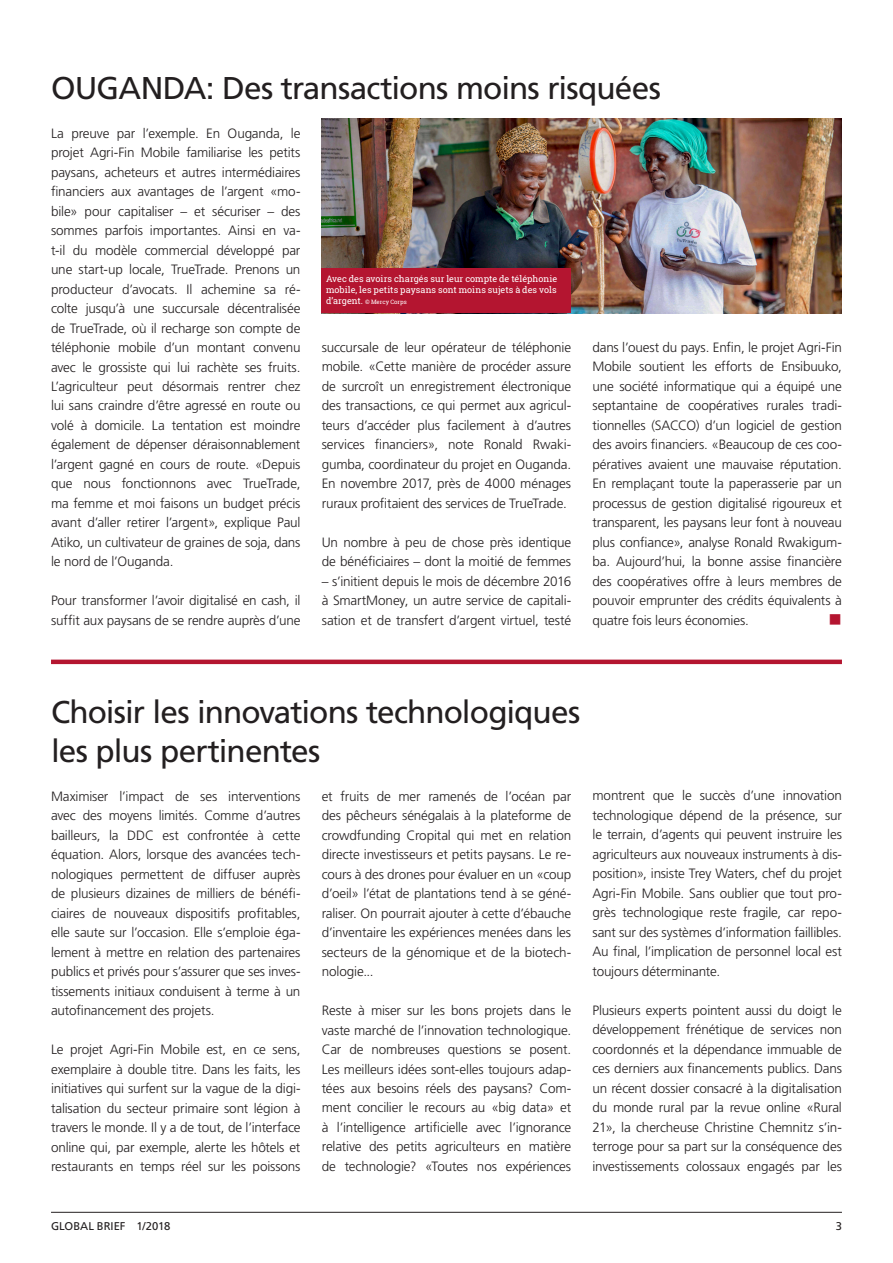
<style>
.page{position:relative;width:893px;height:1263px;background:#fff}
.page>*{position:absolute;margin:0;border:0;box-sizing:border-box;transform-origin:0 0}
.t1{font:31.5px/39px "Frutiger LT Pro";letter-spacing:-.03em;color:#231f20}
.t2{font:18px "Wingdings";color:#b41530}
.t3{font:300 13.5px/19.5px "Frutiger LT Pro";letter-spacing:-.01em;color:#231f20;text-align:justify}
.t4{font:11.25px "Frutiger LT Pro";color:#231f20}
.t5{font:9px/11.2px "Roboto Slab";color:#fff}
.t6{font:6px "Roboto Slab";color:#fff}
.s1{font-size:9px}
</style>
<div class="page">
<hr style="left:51px;top:1212px;width:791px;height:1px;background:#231f20">
<hr style="left:51px;top:660px;width:791px;height:4px;background:#b41530">
<img style="left:322px;top:118px;width:520px;height:195px">
<div style="left:322px;top:269px;width:249px;height:44px;background:#b41530"></div>
<h1 class="t1" style="left:51px;top:68px;width:611px">OUGANDA: Des transactions moins risquées</h1>
<p class="t3" style="left:51px;top:123px;width:251px">La preuve par l’exemple. En Ouganda, le projet Agri-Fin Mobile familiarise les petits paysans, acheteurs et autres intermédiaires financiers aux avantages de l’argent «mo&shy;bile» pour capitaliser – et sécuriser – des sommes parfois importantes. Ainsi en va&shy;t-il du modèle commercial développé par une start-up locale, TrueTrade. Prenons un producteur d’avocats. Il achemine sa ré&shy;colte jusqu’à une succursale décentralisée de TrueTrade, où il recharge son compte de téléphonie mobile d’un montant convenu avec le grossiste qui lui rachète ses fruits.<br>L’agriculteur peut désormais rentrer chez lui sans craindre d’être agressé en route ou volé à domicile. La tentation est moindre également de dépenser déraisonnablement l’argent gagné en cours de route. «Depuis que nous fonctionnons avec TrueTrade, ma femme et moi faisons un budget précis avant d’aller retirer l’argent», explique Paul Atiko, un cultivateur de graines de soja, dans le nord de l’Ouganda.</p>
<p class="t3" style="left:51px;top:591px;width:251px">Pour transformer l’avoir digitalisé en cash, il suffit aux paysans de se rendre auprès d’une</p>
<p class="t5" style="left:326px;top:273px;width:233px">Avec des avoirs chargés sur leur compte de téléphonie mobile, les petits paysans sont moins sujets à des vols</p>
<p class="t6" style="left:326px;top:298px;width:82px"><span class="s1">d’argent.</span> © Mercy Corps</p>
<p class="t3" style="left:592px;top:338px;width:251px">dans l’ouest du pays. Enfin, le projet Agri-Fin Mobile soutient les efforts de Ensibuuko, une société informatique qui a équipé une septantaine de coopératives rurales tradi&shy;tionnelles (SACCO) d’un logiciel de gestion des avoirs financiers. «Beaucoup de ces coo&shy;pératives avaient une mauvaise réputation.<br>En remplaçant toute la paperasserie par un processus de gestion digitalisé rigoureux et transparent, les paysans leur font à nouveau plus confiance», analyse Ronald Rwakigum&shy;ba. Aujourd’hui, la bonne assise financière des coopératives offre à leurs membres de pouvoir emprunter des crédits équivalents à quatre fois leurs économies.</p>
<p class="t3" style="left:322px;top:338px;width:251px">succursale de leur opérateur de téléphonie mobile. «Cette manière de procéder assure de surcroît un enregistrement électronique des transactions, ce qui permet aux agricul&shy;teurs d’accéder plus facilement à d’autres services financiers», note Ronald Rwaki&shy;gumba, coordinateur du projet en Ouganda.<br>En novembre 2017, près de 4000 ménages ruraux profitaient des services de TrueTrade.</p>
<p class="t3" style="left:322px;top:533px;width:251px">Un nombre à peu de chose près identique de bénéficiaires – dont la moitié de femmes</p>
<p class="t3" style="left:322px;top:572px;width:251px">– s’initient depuis le mois de décembre 2016 à SmartMoney, un autre service de capitali&shy;sation et de transfert d’argent virtuel, testé</p>
<h2 class="t2" style="left:828px;top:610px;width:15px">■</h2>
<h1 class="t1" style="left:51px;top:692px;width:531px">Choisir les innovations technologiques les plus pertinentes</h1>
<p class="t3" style="left:51px;top:786px;width:251px">Maximiser l’impact de ses interventions avec des moyens limités. Comme d’autres bailleurs, la DDC est confrontée à cette équation. Alors, lorsque des avancées tech&shy;nologiques permettent de diffuser auprès de plusieurs dizaines de milliers de bénéfi&shy;ciaires de nouveaux dispositifs profitables, elle saute sur l’occasion. Elle s’emploie éga&shy;lement à mettre en relation des partenaires publics et privés pour s’assurer que ses inves&shy;tissements initiaux conduisent à terme à un autofinancement des projets.</p>
<p class="t3" style="left:51px;top:1040px;width:251px">Le projet Agri-Fin Mobile est, en ce sens, exemplaire à double titre. Dans les faits, les initiatives qui surfent sur la vague de la digi&shy;talisation du secteur primaire sont légion à travers le monde. Il y a de tout, de l’interface online qui, par exemple, alerte les hôtels et restaurants en temps réel sur les poissons</p>
<p class="t3" style="left:322px;top:786px;width:251px">et fruits de mer ramenés de l’océan par des pêcheurs sénégalais à la plateforme de crowdfunding Cropital qui met en relation directe investisseurs et petits paysans. Le re&shy;cours à des drones pour évaluer en un «coup d’oeil» l’état de plantations tend à se géné&shy;raliser. On pourrait ajouter à cette d’ébauche d’inventaire les expériences menées dans les secteurs de la génomique et de la biotech&shy;nologie...</p>
<p class="t3" style="left:322px;top:1001px;width:251px">Reste à miser sur les bons projets dans le vaste marché de l’innovation technologique.<br>Car de nombreuses questions se posent.<br>Les meilleurs idées sont-elles toujours adap&shy;tées aux besoins réels des paysans? Com&shy;ment concilier le recours au «big data» et à l’intelligence artificielle avec l’ignorance relative des petits agriculteurs en matière de technologie? «Toutes nos expériences</p>
<p class="t3" style="left:592px;top:786px;width:251px">montrent que le succès d’une innovation technologique dépend de la présence, sur le terrain, d’agents qui peuvent instruire les agriculteurs aux nouveaux instruments à dis&shy;position», insiste Trey Waters, chef du projet Agri-Fin Mobile. Sans oublier que tout pro&shy;grès technologique reste fragile, car repo&shy;sant sur des systèmes d’information faillibles.<br>Au final, l’implication de personnel local est toujours déterminante.</p>
<p class="t3" style="left:592px;top:1000px;width:251px">Plusieurs experts pointent aussi du doigt le développement frénétique de services non coordonnés et la dépendance immuable de ces derniers aux financements publics. Dans un récent dossier consacré à la digitalisation du monde rural par la revue online «Rural 21», la chercheuse Christine Chemnitz s’in&shy;terroge pour sa part sur la conséquence des investissements colossaux engagés par les</p>
<p class="t4" style="left:51px;top:1219px;width:121px">GLOBAL BRIEF 1/2018</p>
<p class="t4" style="left:836px;top:1219px;width:8px">3</p>
</div>
